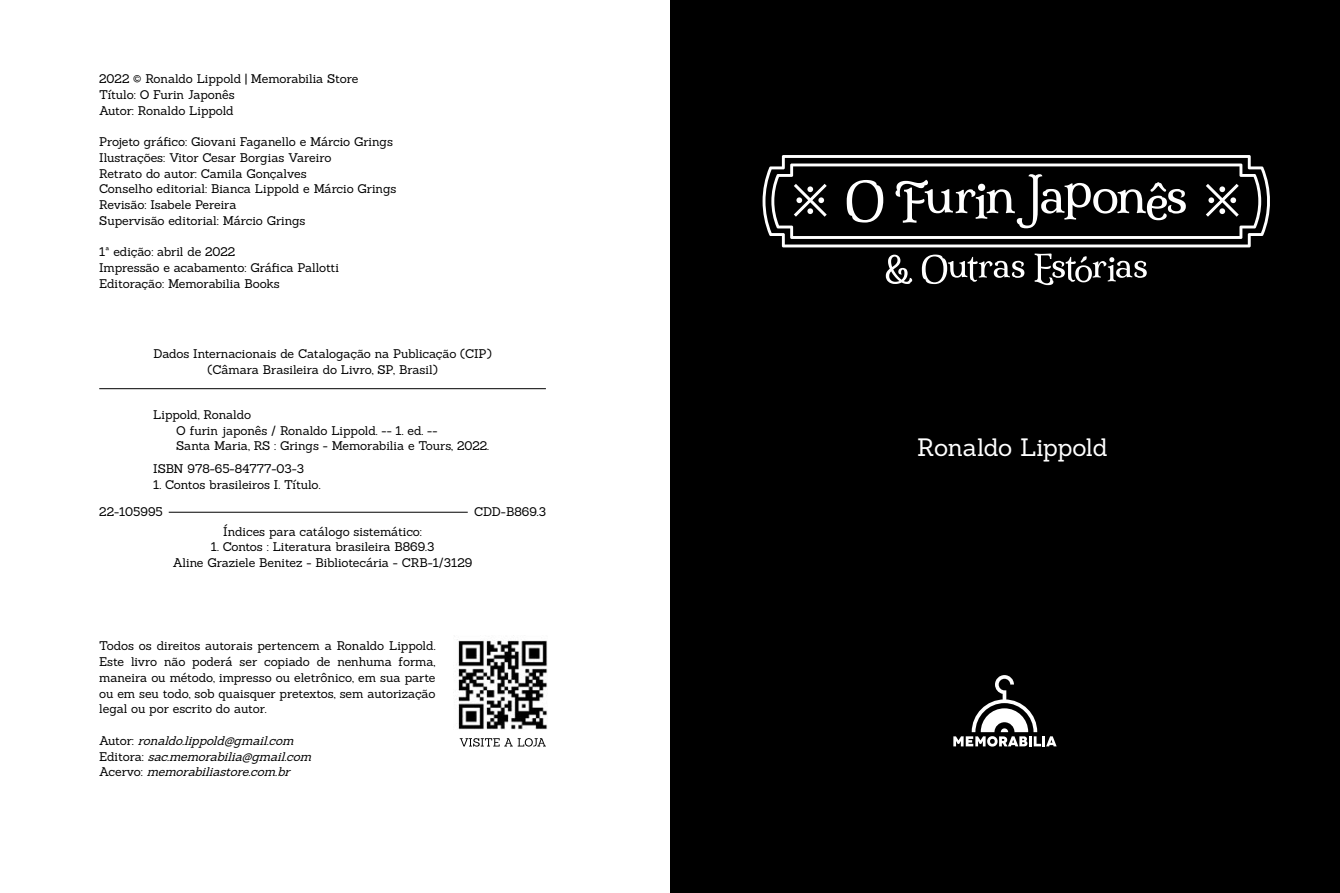
<style>
.page{position:relative;width:1340px;height:893px;background:#fff}
.page>*{position:absolute;margin:0;border:0;box-sizing:border-box;transform-origin:0 0}
.t1{font:24.5px "Sanchez";letter-spacing:-.02em;color:#fff}
.t2{font:12.25px/15.8px "Sanchez";letter-spacing:-.005em;color:#000}
.t3{font:italic 12.25px/15.8px "Sanchez";color:#000}
.s1{font-style:normal}
</style>
<div class="page">
<div style="left:670px;top:0;width:669px;height:893px;background:#000"></div>
<hr style="left:99px;top:388px;width:447px;height:1px;background:#000">
<hr style="left:169px;top:512px;width:299px;height:1px;background:#000">
<img style="left:457px;top:639px;width:91px;height:91px">
<svg style="left:460px;top:738px;width:86px;height:9px"></svg>
<svg style="left:885px;top:255px;width:27px;height:29px"></svg>
<svg style="left:921px;top:255px;width:103px;height:29px"></svg>
<svg style="left:1034px;top:254px;width:112px;height:31px"></svg>
<svg style="left:762px;top:155px;width:510px;height:92px"></svg>
<svg style="left:953px;top:675px;width:103px;height:72px"></svg>
<p class="t2" style="left:99px;top:71px;width:260px">2022 © Ronaldo Lippold | Memorabilia Store<br>Título: O Furin Japonês<br>Autor: Ronaldo Lippold</p>
<p class="t2" style="left:99px;top:134px;width:299px">Projeto gráfico: Giovani Faganello e Márcio Grings Ilustrações: Vitor Cesar Borgias Vareiro<br>Retrato do autor: Camila Gonçalves<br>Conselho editorial: Bianca Lippold e Márcio Grings Revisão: Isabele Pereira<br>Supervisão editorial: Márcio Grings</p>
<p class="t2" style="left:99px;top:244px;width:241px">1ª edição: abril de 2022<br>Impressão e acabamento: Gráfica Pallotti<br>Editoração: Memorabilia Books</p>
<p class="t2" style="left:153px;top:346px;width:340px;text-align:center">Dados Internacionais de Catalogação na Publicação (CIP) (Câmara Brasileira do Livro, SP, Brasil)</p>
<p class="t2" style="left:176px;top:406px;width:314px;text-indent:-23px">Lippold, Ronaldo<br>O furin japonês / Ronaldo Lippold. -- 1. ed. --<br>Santa Maria, RS : Grings - Memorabilia e Tours, 2022.</p>
<p class="t2" style="left:153px;top:461px;width:152px">ISBN 978-65-84777-03-3</p>
<p class="t2" style="left:153px;top:476px;width:169px">1. Contos brasileiros I. Título.</p>
<p class="t2" style="left:99px;top:504px;width:65px">22-105995</p>
<p class="t2" style="left:474px;top:504px;width:73px">CDD-B869.3</p>
<p class="t2" style="left:223px;top:523px;width:200px">Índices para catálogo sistemático:</p>
<p class="t2" style="left:173px;top:539px;width:301px;text-align:center">1. Contos : Literatura brasileira B869.3<br>Aline Graziele Benitez - Bibliotecária - CRB-1/3129</p>
<p class="t2" style="left:99px;top:638px;width:338px;text-align:justify">Todos os direitos autorais pertencem a Ronaldo Lippold.<br>Este livro não poderá ser copiado de nenhuma forma, maneira ou método, impresso ou eletrônico, em sua parte ou em seu todo, sob quaisquer pretextos, sem autorização legal ou por escrito do autor.</p>
<p class="t3" style="left:99px;top:732px;width:218px"><span class="s1">A u t o r :</span> ronaldo.lippold@gmail.com<br><span class="s1">E d i t o r a :</span> sac.memorabilia@gmail.com<br><span class="s1">A c e r v o :</span> memorabiliastore.com.br</p>
<h1 class="t1" style="left:917px;top:431px;width:192px">Ronaldo Lippold</h1>
</div>
